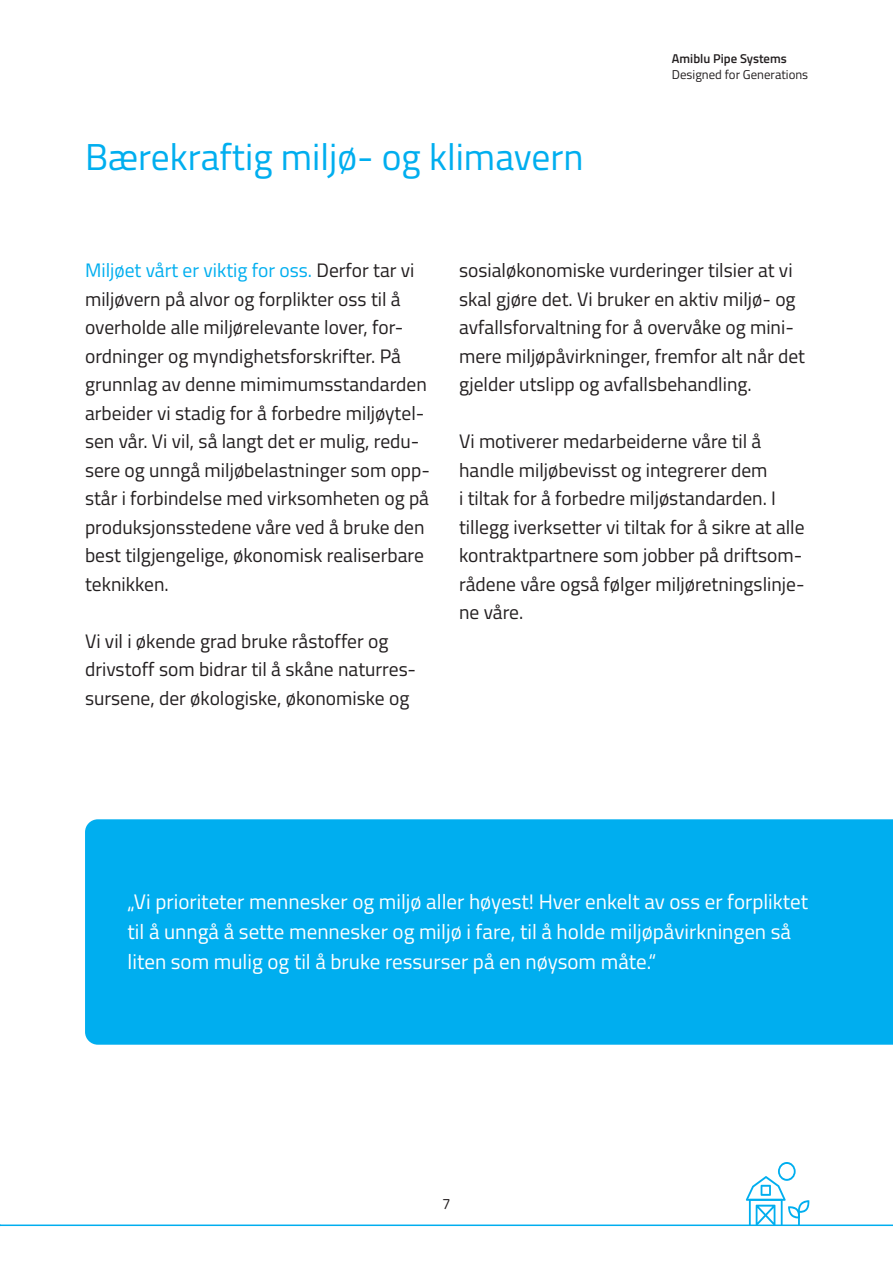
<style>
.page{position:relative;width:893px;height:1263px;background:#fff}
.page>*{position:absolute;margin:0;border:0;box-sizing:border-box;transform-origin:0 0}
.t1{font:37.5px "Titillium Web";color:#00aeef}
.t2{font:21px/30px "Titillium Web";color:#fff}
.t3{font:19.5px/28.5px "Titillium Web";color:#231f20}
.t4{font:15px "Titillium Web";color:#231f20}
.t5{font:12.75px "Titillium Web";color:#231f20}
.t6{font:600 12.75px "Titillium Web";color:#231f20}
.s1{color:#00aeef}
</style>
<div class="page">
<div style="left:85px;top:819px;width:808px;height:226px;background:#00aeef"></div>
<svg style="left:746px;top:1162px;width:63px;height:62px"></svg>
<hr style="left:0;top:1224px;width:893px;height:2px;background:#00aeef">
<h1 class="t1" style="left:85px;top:129px;width:500px">Bærekraftig miljø- og klimavern</h1>
<p class="t6" style="left:672px;top:49px;width:116px">Amiblu Pipe Systems</p>
<p class="t5" style="left:672px;top:65px;width:138px">Designed for Generations</p>
<p class="t3" style="left:85px;top:255px;width:346px"><span class="s1">Miljøet vårt er viktig for oss.</span> Derfor tar vi miljøvern på alvor og forplikter oss til å overholde alle miljørelevante lover, for&shy;ordninger og myndighetsforskrifter. På grunnlag av denne mimimumsstandarden arbeider vi stadig for å forbedre miljøytel&shy;sen vår. Vi vil, så langt det er mulig, redu&shy;sere og unngå miljøbelastninger som opp&shy;står i forbindelse med virksomheten og på produksjonsstedene våre ved å bruke den best tilgjengelige, økonomisk realiserbare teknikken.</p>
<p class="t3" style="left:85px;top:626px;width:333px">Vi vil i økende grad bruke råstoffer og drivstoff som bidrar til å skåne naturres&shy;sursene, der økologiske, økonomiske og</p>
<p class="t3" style="left:459px;top:255px;width:347px">sosialøkonomiske vurderinger tilsier at vi skal gjøre det. Vi bruker en aktiv miljø- og avfallsforvaltning for å overvåke og mini&shy;mere miljøpåvirkninger, fremfor alt når det gjelder utslipp og avfallsbehandling.</p>
<p class="t3" style="left:459px;top:426px;width:347px">Vi motiverer medarbeiderne våre til å handle miljøbevisst og integrerer dem<br>i tiltak for å forbedre miljøstandarden. I tillegg iverksetter vi tiltak for å sikre at alle kontraktpartnere som jobber på driftsom&shy;rådene våre også følger miljøretningslinje&shy;ne våre.</p>
<p class="t2" style="left:128px;top:886px;width:682px">„Vi prioriteter mennesker og miljø aller høyest! Hver enkelt av oss er forpliktet til å unngå å sette mennesker og miljø i fare, til å holde miljøpåvirkningen så liten som mulig og til å bruke ressurser på en nøysom måte.“</p>
<p class="t4" style="left:442px;top:1192px;width:10px">7</p>
</div>
